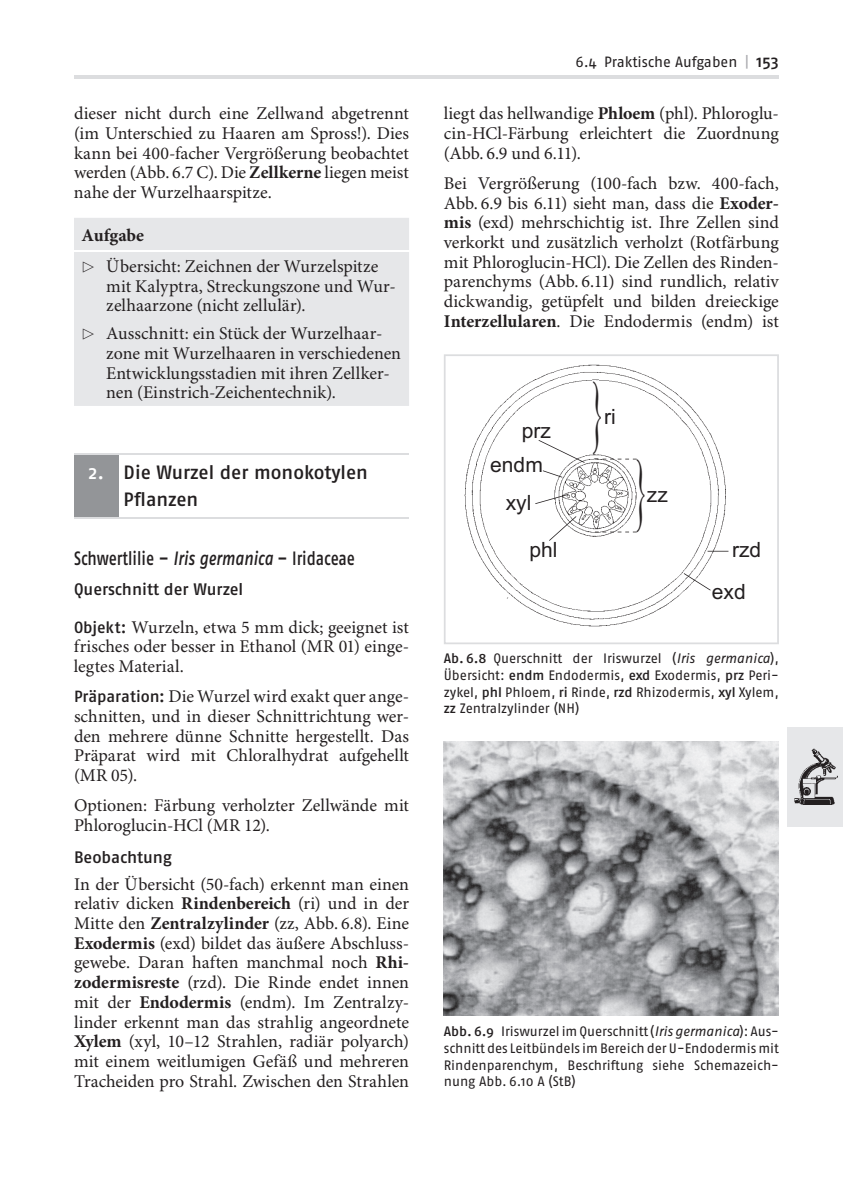
<style>
.page{position:relative;width:843px;height:1190px;background:#fff}
.page>*{position:absolute;margin:0;border:0;box-sizing:border-box;transform-origin:0 0}
.t1{font:80.5px "Times New Roman";color:#231f20;scale:.35 1}
.t2{font:80.33px "Times New Roman";color:#231f20;scale:.35 1}
.t3{font:21px/33.6px "Arial";color:#231f20}
.t4{font:19.25px "Fago No Med";color:#231f20;scale:.8 1}
.t5{font:19.25px/26.6px "Fago No Med";color:#231f20}
.t6{font:17.85px/19.8px "Minion Pro";letter-spacing:-.005em;color:#231f20;text-align:justify}
.t7{font:700 17.85px "Minion Pro";letter-spacing:-.005em;color:#231f20}
.t8{font:16.62px "Fago No Med";letter-spacing:-.005em;color:#231f20}
.t9{font:14.88px "Fago No";letter-spacing:-.005em;color:#231f20}
.t10{font:13.65px/16.6px "Fago No";letter-spacing:-.005em;color:#231f20;text-align:justify}
.s1{font-weight:700}
.s2{color:#fff}
.s3{font-style:italic}
.s4{font-family:"Fago No Med";font-size:16.1px}
.s5{color:#a8a9ad}
.s6{font-family:"Fago No Med";font-size:16.62px}
.s7{font-family:"Fago No Med"}
</style>
<div class="page">
<hr style="left:74px;top:75px;width:704px;height:3px;background:#dcdddf">
<div style="left:787px;top:727px;width:55px;height:99px;background:#e6e7e9"></div>
<img style="left:794px;top:749px;width:43px;height:55px">
<div style="left:74px;top:218px;width:335px;height:188px;background:#e6e7e9"></div>
<hr style="left:74px;top:250px;width:335px;height:2px;background:#fff">
<div style="left:74px;top:454px;width:45px;height:64px;background:#939598"></div>
<hr style="left:74px;top:453px;width:45px;height:2px;background:#dcdddf">
<hr style="left:119px;top:453px;width:290px;height:2px;background:#dcdddf">
<hr style="left:74px;top:517px;width:45px;height:2px;background:#dcdddf">
<hr style="left:119px;top:517px;width:290px;height:2px;background:#dcdddf">
<svg style="left:444px;top:354px;width:334px;height:290px"></svg>
<img style="left:444px;top:741px;width:334px;height:275px">
<svg style="left:83px;top:261px;width:11px;height:11px"></svg>
<svg style="left:83px;top:329px;width:11px;height:11px"></svg>
<p class="t6" style="left:74px;top:104px;width:336px">dieser nicht durch eine Zellwand abgetrennt (im Unterschied zu Haaren am Spross!). Dies kann bei 400-facher Vergrößerung beobachtet werden (Abb. 6.7 C). Die <span class="s1">Zellkerne</span> liegen meist nahe der Wurzelhaarspitze.</p>
<p class="t7" style="left:81px;top:224px;width:64px">Aufgabe</p>
<p class="t6" style="left:106px;top:257px;width:291px;text-align:left">Übersicht: Zeichnen der Wurzelspitze mit Kalyptra, Streckungszone und Wur&shy;zelhaarzone (nicht zellulär).</p>
<p class="t6" style="left:106px;top:324px;width:296px;text-align:left">Ausschnitt: ein Stück der Wurzelhaar&shy;zone mit Wurzelhaaren in verschiedenen Entwicklungsstadien mit ihren Zellker&shy;nen (Einstrich-Zeichentechnik).</p>
<p class="t5" style="left:124px;top:459px;width:246px;text-indent:-35px"><span class="s2">2.</span> Die Wurzel der monokotylen<br>Pflanzen</p>
<p class="t4" style="left:74px;top:547px;width:352px">Schwertlilie – <span class="s3">Iris germanica</span> – Iridaceae</p>
<p class="t8" style="left:74px;top:579px;width:171px">Querschnitt der Wurzel</p>
<p class="t6" style="left:74px;top:618px;width:336px"><span class="s4">Objekt:</span> Wurzeln, etwa 5 mm dick; geeignet ist frisches oder besser in Ethanol (MR 01) einge&shy;legtes Material.</p>
<p class="t6" style="left:74px;top:687px;width:336px"><span class="s4">Präparation:</span> Die Wurzel wird exakt quer ange&shy;schnitten, und in dieser Schnittrichtung wer&shy;den mehrere dünne Schnitte hergestellt. Das Präparat wird mit Chloralhydrat aufgehellt (MR 05).</p>
<p class="t6" style="left:74px;top:796px;width:336px">Optionen: Färbung verholzter Zellwände mit<br>Phloroglucin-HCl (MR 12).</p>
<p class="t8" style="left:74px;top:847px;width:99px">Beobachtung</p>
<p class="t6" style="left:74px;top:875px;width:336px">In der Übersicht (50-fach) erkennt man einen relativ dicken <span class="s1">Rindenbereich</span> (ri) und in der Mitte den <span class="s1">Zentralzylinder</span> (zz, Abb. 6.8). Eine <span class="s1">Exodermis</span> (exd) bildet das äußere Abschluss&shy;gewebe. Daran haften manchmal noch <span class="s1">Rhi&shy;zodermisreste</span> (rzd). Die Rinde endet innen mit der <span class="s1">Endodermis</span> (endm). Im Zentralzy&shy;linder erkennt man das strahlig angeordnete <span class="s1">Xylem</span> (xyl, 10–12 Strahlen, radiär polyarch) mit einem weitlumigen Gefäß und mehreren Tracheiden pro Strahl. Zwischen den Strahlen</p>
<p class="t9" style="left:575px;top:54px;width:205px">6.4 Praktische Aufgaben <span class="s5">|</span> <span class="s6">153</span></p>
<p class="t6" style="left:444px;top:104px;width:336px">liegt das hellwandige <span class="s1">Phloem</span> (phl). Phloroglu&shy;cin-HCl-Färbung erleichtert die Zuordnung (Abb. 6.9 und 6.11).</p>
<p class="t6" style="left:444px;top:174px;width:336px">Bei Vergrößerung (100-fach bzw. 400-fach, Abb. 6.9 bis 6.11) sieht man, dass die <span class="s1">Exoder&shy;mis</span> (exd) mehrschichtig ist. Ihre Zellen sind verkorkt und zusätzlich verholzt (Rotfärbung mit Phloroglucin-HCl). Die Zellen des Rinden&shy;parenchyms (Abb. 6.11) sind rundlich, relativ dickwandig, getüpfelt und bilden dreieckige <span class="s1">Interzellularen</span>. Die Endodermis (endm) ist</p>
<p class="t3" style="left:490px;top:416px;width:62px;text-indent:32px">prz endm</p>
<p class="t3" style="left:505px;top:488px;width:27px">xyl</p>
<p class="t3" style="left:529px;top:534px;width:30px">phl</p>
<h2 class="t2" style="left:590px;top:356px;width:40px">}</h2>
<p class="t3" style="left:604px;top:402px;width:13px">ri</p>
<h1 class="t1" style="left:634px;top:434px;width:40px">}</h1>
<p class="t3" style="left:646px;top:480px;width:23px">zz</p>
<p class="t3" style="left:711px;top:530px;width:51px;line-height:42.2px;text-indent:20px">rzd exd</p>
<p class="t10" style="left:444px;top:650px;width:336px"><span class="s7">Ab. 6.8</span> Querschnitt der Iriswurzel (<span class="s3">Iris germanica</span>), Übersicht: <span class="s7">endm</span> Endodermis, <span class="s7">exd</span> Exodermis, <span class="s7">prz</span> Peri‑ zykel, <span class="s7">phl</span> Phloem, <span class="s7">ri</span> Rinde, <span class="s7">rzd</span> Rhizodermis, <span class="s7">xyl</span> Xylem, <span class="s7">zz</span> Zentralzylinder (NH)</p>
<p class="t10" style="left:444px;top:1023px;width:336px"><span class="s7">Abb. 6.9</span> Iriswurzel im Querschnitt (<span class="s3">Iris germanica</span>): Aus‑ schnitt des Leitbündels im Bereich der U‑Endodermis mit Rindenparenchym, Beschriftung siehe Schemazeich‑ nung Abb. 6.10 A (StB)</p>
</div>
